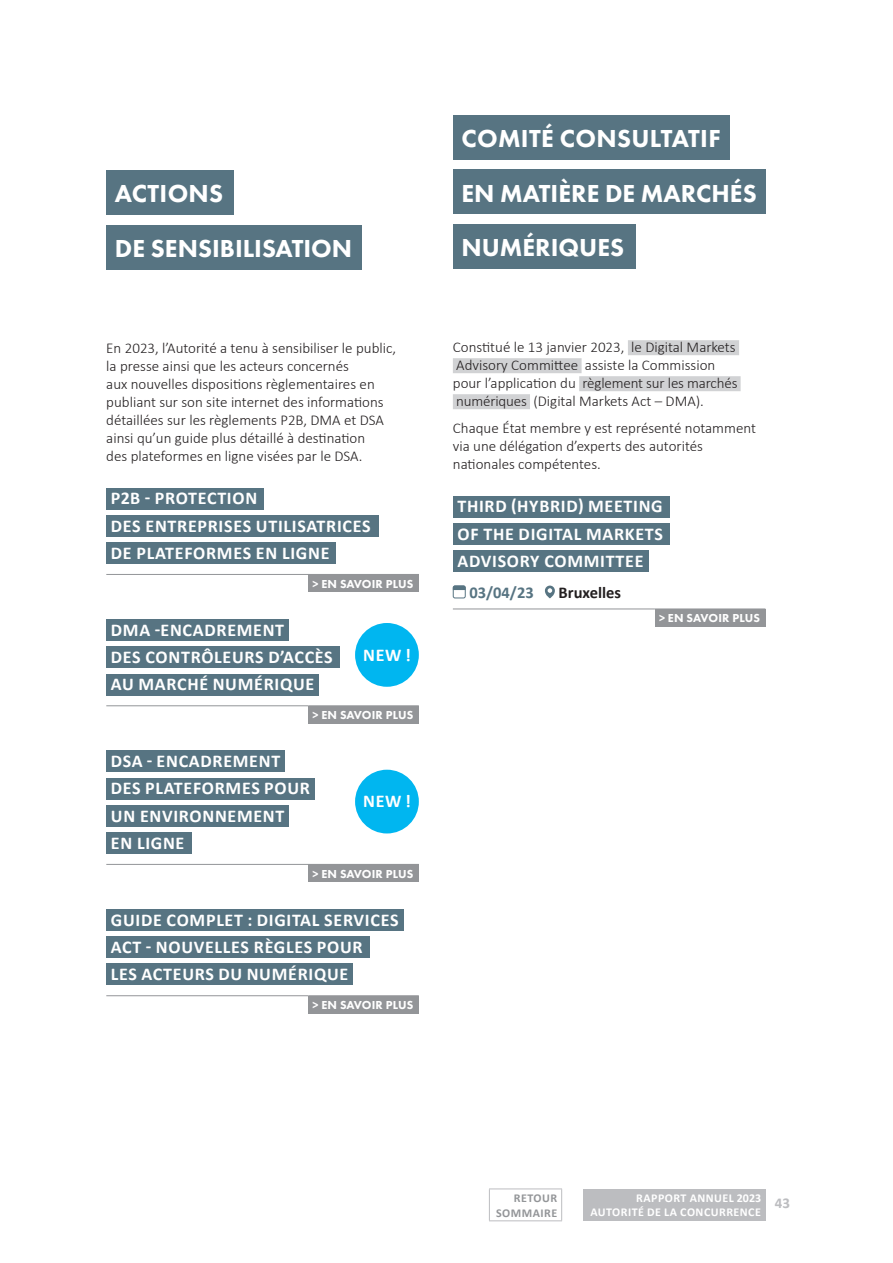
<style>
.page{position:relative;width:893px;height:1263px;background:#fff}
.page>*{position:absolute;margin:0;border:0;box-sizing:border-box;transform-origin:0 0}
.t1{font:800 25.5px/54.8px "Futura PT";color:#fff}
.t2{font:700 18px/27.3px "Calibri";letter-spacing:.04em;color:#fff}
.t3{font:700 16.5px "Calibri";color:#231f20}
.t4{font:700 16.5px "Calibri";color:#577482}
.t5{font:300 15px/18px "Calibri";color:#231f20}
.t6{font:700 15px "Calibri";color:#bcbdc0}
.t7{font:800 12px "Futura PT";letter-spacing:.01em;color:#fff}
.t8{font:700 12px/14.4px "Calibri";letter-spacing:.04em;color:#fff;text-align:right}
.t9{font:700 12px/14.4px "Calibri";letter-spacing:.04em;color:#939598;text-align:right}
</style>
<div class="page">
<div style="left:106px;top:170px;width:128px;height:45px;background:#577482"></div>
<div style="left:106px;top:225px;width:255px;height:44px;background:#577482"></div>
<div style="left:106px;top:488px;width:158px;height:21px;background:#577482"></div>
<div style="left:106px;top:515px;width:272px;height:21px;background:#577482"></div>
<div style="left:106px;top:542px;width:230px;height:22px;background:#577482"></div>
<div style="left:308px;top:574px;width:111px;height:18px;background:#939598"></div>
<hr style="left:106px;top:574px;width:202px;height:1px;background:#939598">
<div style="left:106px;top:619px;width:183px;height:22px;background:#577482"></div>
<div style="left:106px;top:647px;width:234px;height:21px;background:#577482"></div>
<div style="left:106px;top:674px;width:213px;height:21px;background:#577482"></div>
<div style="left:308px;top:706px;width:111px;height:17px;background:#939598"></div>
<hr style="left:106px;top:705px;width:202px;height:1px;background:#939598">
<hr style="left:308px;top:705px;width:111px;height:1px;background:#939598">
<div style="left:106px;top:751px;width:179px;height:21px;background:#577482"></div>
<div style="left:106px;top:778px;width:209px;height:21px;background:#577482"></div>
<div style="left:106px;top:805px;width:183px;height:21px;background:#577482"></div>
<div style="left:106px;top:832px;width:85px;height:22px;background:#577482"></div>
<div style="left:308px;top:864px;width:111px;height:18px;background:#939598"></div>
<hr style="left:106px;top:864px;width:202px;height:1px;background:#939598">
<div style="left:106px;top:909px;width:298px;height:21px;background:#577482"></div>
<div style="left:106px;top:936px;width:264px;height:22px;background:#577482"></div>
<div style="left:106px;top:964px;width:247px;height:21px;background:#577482"></div>
<div style="left:308px;top:996px;width:111px;height:17px;background:#939598"></div>
<hr style="left:106px;top:995px;width:202px;height:1px;background:#939598">
<hr style="left:308px;top:995px;width:111px;height:1px;background:#939598">
<div style="left:628px;top:340px;width:111px;height:15px;background:#d1d2d4"></div>
<div style="left:453px;top:358px;width:129px;height:15px;background:#d1d2d4"></div>
<div style="left:579px;top:376px;width:162px;height:15px;background:#d1d2d4"></div>
<div style="left:453px;top:394px;width:77px;height:15px;background:#d1d2d4"></div>
<div style="left:453px;top:115px;width:276px;height:44px;background:#577482"></div>
<div style="left:453px;top:170px;width:312px;height:44px;background:#577482"></div>
<div style="left:453px;top:224px;width:183px;height:45px;background:#577482"></div>
<div style="left:453px;top:496px;width:217px;height:21px;background:#577482"></div>
<div style="left:453px;top:523px;width:217px;height:21px;background:#577482"></div>
<div style="left:453px;top:550px;width:195px;height:22px;background:#577482"></div>
<div style="left:453px;top:586px;width:13px;height:12px;border:1px solid #577482;border-radius:2px"></div>
<svg style="left:453px;top:586px;width:13px;height:4px"></svg>
<svg style="left:545px;top:586px;width:10px;height:12px"></svg>
<div style="left:655px;top:609px;width:110px;height:18px;background:#939598"></div>
<hr style="left:453px;top:609px;width:202px;height:1px;background:#939598">
<div style="left:355px;top:623px;width:64px;height:64px;background:#00b6f0;border-radius:50%"></div>
<div style="left:355px;top:770px;width:64px;height:63px;background:#00b6f0;border-radius:50%"></div>
<div style="left:583px;top:1188px;width:182px;height:32px;background:#bcbdc0"></div>
<hr style="left:489px;top:1188px;width:73px;height:1px;background:#bcbdc0">
<hr style="left:489px;top:1189px;width:1px;height:31px;background:#bcbdc0">
<hr style="left:561px;top:1189px;width:1px;height:31px;background:#bcbdc0">
<hr style="left:489px;top:1220px;width:73px;height:1px;background:#bcbdc0">
<h1 class="t1" style="left:115px;top:166px;width:239px">ACTIONS<br>DE SENSIBILISATION</h1>
<p class="t5" style="left:106px;top:339px;width:291px">En 2023, l’Autorité a tenu à sensibiliser le public, la presse ainsi que les acteurs concernés<br>aux nouvelles dispositions règlementaires en publiant sur son site internet des informations détaillées sur les règlements P2B, DMA et DSA ainsi qu’un guide plus détaillé à destination<br>des plateformes en ligne visées par le DSA.</p>
<p class="t2" style="left:111px;top:484px;width:261px">P2B - PROTECTION<br>DES ENTREPRISES UTILISATRICES<br>DE PLATEFORMES EN LIGNE</p>
<p class="t7" style="left:313px;top:576px;width:102px">&gt; EN SAVOIR PLUS</p>
<p class="t2" style="left:111px;top:615px;width:223px">DMA -ENCADREMENT<br>DES CONTRÔLEURS D’ACCÈS<br>AU MARCHÉ NUMÉRIQUE</p>
<p class="t7" style="left:313px;top:708px;width:102px">&gt; EN SAVOIR PLUS</p>
<p class="t2" style="left:111px;top:747px;width:201px">DSA - ENCADREMENT<br>DES PLATEFORMES POUR<br>UN ENVIRONNEMENT<br>EN LIGNE</p>
<p class="t7" style="left:313px;top:866px;width:102px">&gt; EN SAVOIR PLUS</p>
<p class="t2" style="left:111px;top:905px;width:289px">GUIDE COMPLET : DIGITAL SERVICES<br>ACT - NOUVELLES RÈGLES POUR<br>LES ACTEURS DU NUMÉRIQUE</p>
<p class="t7" style="left:313px;top:998px;width:102px">&gt; EN SAVOIR PLUS</p>
<p class="t2" style="left:363px;top:640px;width:49px">NEW !</p>
<p class="t2" style="left:363px;top:787px;width:49px">NEW !</p>
<h1 class="t1" style="left:461px;top:110px;width:297px">COMITÉ CONSULTATIF<br>EN MATIÈRE DE MARCHÉS<br>NUMÉRIQUES</h1>
<p class="t5" style="left:453px;top:338px;width:286px">Constitué le 13 janvier 2023, le Digital Markets Advisory Committee assiste la Commission pour l’application du règlement sur les marchés numériques (Digital Markets Act – DMA).</p>
<p class="t5" style="left:453px;top:419px;width:305px">Chaque État membre y est représenté notamment via une délégation d’experts des autorités nationales compétentes.</p>
<p class="t2" style="left:457px;top:492px;width:207px;text-align:justify">THIRD (HYBRID) MEETING OF THE DIGITAL MARKETS ADVISORY COMMITTEE</p>
<p class="t4" style="left:469px;top:581px;width:66px">03/04/23</p>
<p class="t3" style="left:559px;top:581px;width:64px">Bruxelles</p>
<p class="t7" style="left:659px;top:611px;width:102px">&gt; EN SAVOIR PLUS</p>
<p class="t9" style="left:496px;top:1190px;width:63px">RETOUR<br>SOMMAIRE</p>
<p class="t8" style="left:590px;top:1190px;width:172px">RAPPORT ANNUEL 2023<br>AUTORITÉ DE LA CONCURRENCE</p>
<p class="t6" style="left:775px;top:1192px;width:17px">43</p>
</div>
